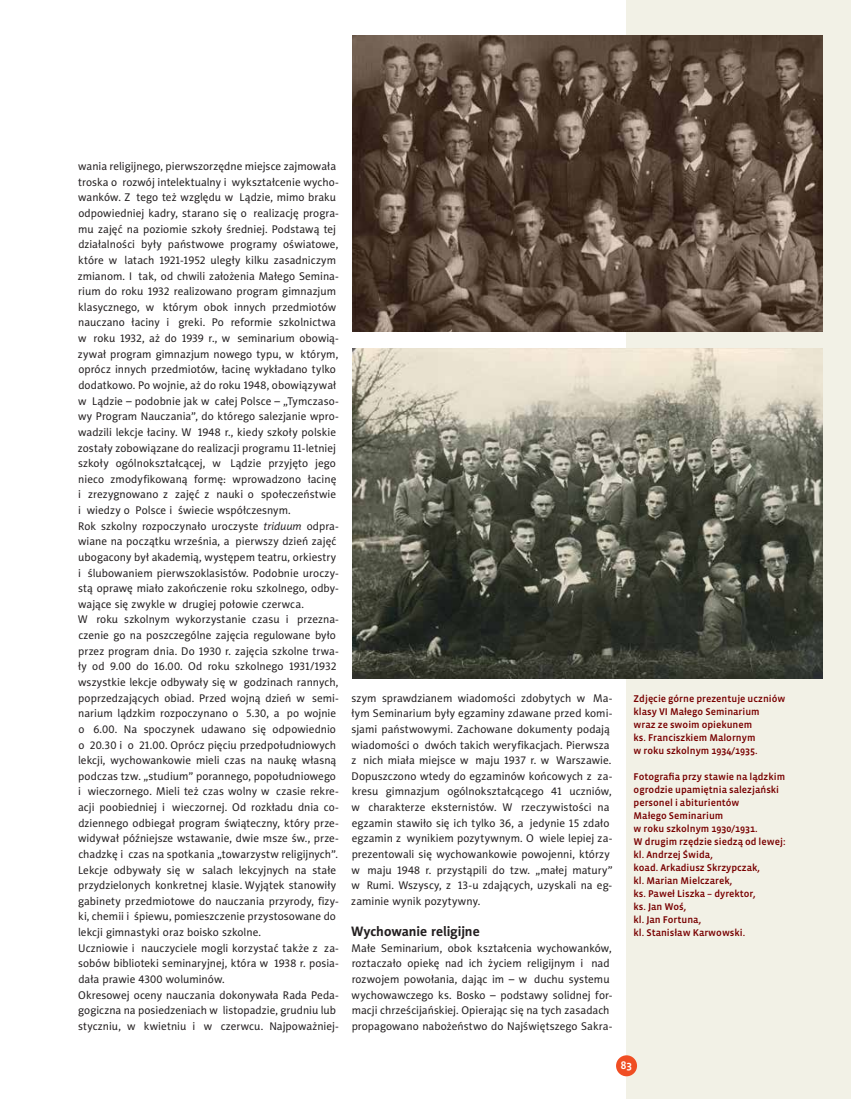
<style>
.page{position:relative;width:851px;height:1099px;background:#fff}
.page>*{position:absolute;margin:0;border:0;box-sizing:border-box;transform-origin:0 0}
.t1{font:700 13.75px "Naomi Sans EFN";letter-spacing:-.005em;color:#231f20}
.t2{font:11.25px/15.6px "Naomi Sans EFN";letter-spacing:.005em;color:#231f20}
.t3{font:500 11.25px "Vista Sans OTCE";color:#fff}
.t4{font:500 10px/13px "Vista Sans OTCE";color:#780000}
.s1{font-style:italic}
</style>
<div class="page">
<div style="left:626px;top:0;width:224px;height:1098px;background:#f2f1e6"></div>
<div style="left:616px;top:1055px;width:21px;height:21px;background:#f04e23;border-radius:50%"></div>
<img style="left:353px;top:35px;width:469px;height:296px">
<img style="left:353px;top:349px;width:469px;height:330px">
<p class="t2" style="left:78px;top:158px;width:262px">wania religijnego, pierwszorzędne miejsce zajmowała troska o rozwój intelektualny i wykształcenie wycho&shy;wanków. Z tego też względu w Lądzie, mimo braku odpowiedniej kadry, starano się o realizację progra&shy;mu zajęć na poziomie szkoły średniej. Podstawą tej działalności były państwowe programy oświatowe, które w latach 1921-1952 uległy kilku zasadniczym zmianom. I tak, od chwili założenia Małego Semina&shy;rium do roku 1932 realizowano program gimnazjum klasycznego, w którym obok innych przedmiotów nauczano łaciny i greki. Po reformie szkolnictwa w roku 1932, aż do 1939 r., w seminarium obowią&shy;zywał program gimnazjum nowego typu, w którym, oprócz innych przedmiotów, łacinę wykładano tylko dodatkowo. Po wojnie, aż do roku 1948, obowiązywał w Lądzie – podobnie jak w całej Polsce – „Tymczaso&shy;wy Program Nauczania”, do którego salezjanie wpro&shy;wadzili lekcje łaciny. W 1948 r., kiedy szkoły polskie zostały zobowiązane do realizacji programu 11-letniej szkoły ogólnokształcącej, w Lądzie przyjęto jego nieco zmodyfikowaną formę: wprowadzono łacinę i zrezygnowano z zajęć z nauki o społeczeństwie i wiedzy o Polsce i świecie współczesnym.<br>Rok szkolny rozpoczynało uroczyste <span class="s1">triduum</span> odpra&shy;wiane na początku września, a pierwszy dzień zajęć ubogacony był akademią, występem teatru, orkiestry i ślubowaniem pierwszoklasistów. Podobnie uroczy&shy;stą oprawę miało zakończenie roku szkolnego, odby&shy;wające się zwykle w drugiej połowie czerwca.<br>W roku szkolnym wykorzystanie czasu i przezna&shy;czenie go na poszczególne zajęcia regulowane było przez program dnia. Do 1930 r. zajęcia szkolne trwa&shy;ły od 9.00 do 16.00. Od roku szkolnego 1931/1932 wszystkie lekcje odbywały się w godzinach rannych, poprzedzających obiad. Przed wojną dzień w semi&shy;narium lądzkim rozpoczynano o 5.30, a po wojnie o 6.00. Na spoczynek udawano się odpowiednio o 20.30 i o 21.00. Oprócz pięciu przedpołudniowych lekcji, wychowankowie mieli czas na naukę własną podczas tzw. „studium” porannego, popołudniowego i wieczornego. Mieli też czas wolny w czasie rekre&shy;acji poobiedniej i wieczornej. Od rozkładu dnia co&shy;dziennego odbiegał program świąteczny, który prze&shy;widywał późniejsze wstawanie, dwie msze św., prze&shy;chadzkę i czas na spotkania „towarzystw religijnych”.<br>Lekcje odbywały się w salach lekcyjnych na stałe przydzielonych konkretnej klasie. Wyjątek stanowiły gabinety przedmiotowe do nauczania przyrody, fizy&shy;ki, chemii i śpiewu, pomieszczenie przystosowane do lekcji gimnastyki oraz boisko szkolne.<br>Uczniowie i nauczyciele mogli korzystać także z za&shy;sobów biblioteki seminaryjnej, która w 1938 r. posia&shy;dała prawie 4300 woluminów.<br>Okresowej oceny nauczania dokonywała Rada Peda&shy;gogiczna na posiedzeniach w listopadzie, grudniu lub styczniu, w kwietniu i w czerwcu. Najpoważniej-</p>
<p class="t2" style="left:351px;top:690px;width:263px">szym sprawdzianem wiadomości zdobytych w Ma&shy;łym Seminarium były egzaminy zdawane przed komi&shy;sjami państwowymi. Zachowane dokumenty podają wiadomości o dwóch takich weryfikacjach. Pierwsza z nich miała miejsce w maju 1937 r. w Warszawie.<br>Dopuszczono wtedy do egzaminów końcowych z za&shy;kresu gimnazjum ogólnokształcącego 41 uczniów, w charakterze eksternistów. W rzeczywistości na egzamin stawiło się ich tylko 36, a jedynie 15 zdało egzamin z wynikiem pozytywnym. O wiele lepiej za&shy;prezentowali się wychowankowie powojenni, którzy w maju 1948 r. przystąpili do tzw. „małej matury” w Rumi. Wszyscy, z 13-u zdających, uzyskali na eg&shy;zaminie wynik pozytywny.</p>
<p class="t1" style="left:351px;top:923px;width:130px">Wychowanie religijne</p>
<p class="t2" style="left:351px;top:940px;width:262px">Małe Seminarium, obok kształcenia wychowanków, roztaczało opiekę nad ich życiem religijnym i nad rozwojem powołania, dając im – w duchu systemu wychowawczego ks. Bosko – podstawy solidnej for&shy;macji chrześcijańskiej. Opierając się na tych zasadach propagowano nabożeństwo do Najświętszego Sakra-</p>
<p class="t4" style="left:633px;top:692px;width:153px">Zdjęcie górne prezentuje uczniów klasy VI Małego Seminarium<br>wraz ze swoim opiekunem<br>ks. Franciszkiem Malornym<br>w roku szkolnym 1934/1935.</p>
<p class="t4" style="left:633px;top:770px;width:153px">Fotografia przy stawie na lądzkim ogrodzie upamiętnia salezjański personel i abiturientów<br>Małego Seminarium<br>w roku szkolnym 1930/1931.<br>W drugim rzędzie siedzą od lewej: kl. Andrzej Świda,<br>koad. Arkadiusz Skrzypczak,<br>kl. Marian Mielczarek,<br>ks. Paweł Liszka – dyrektor,<br>ks. Jan Woś,<br>kl. Jan Fortuna,<br>kl. Stanisław Karwowski.</p>
<p class="t3" style="left:620px;top:1059px;width:13px">83</p>
</div>
